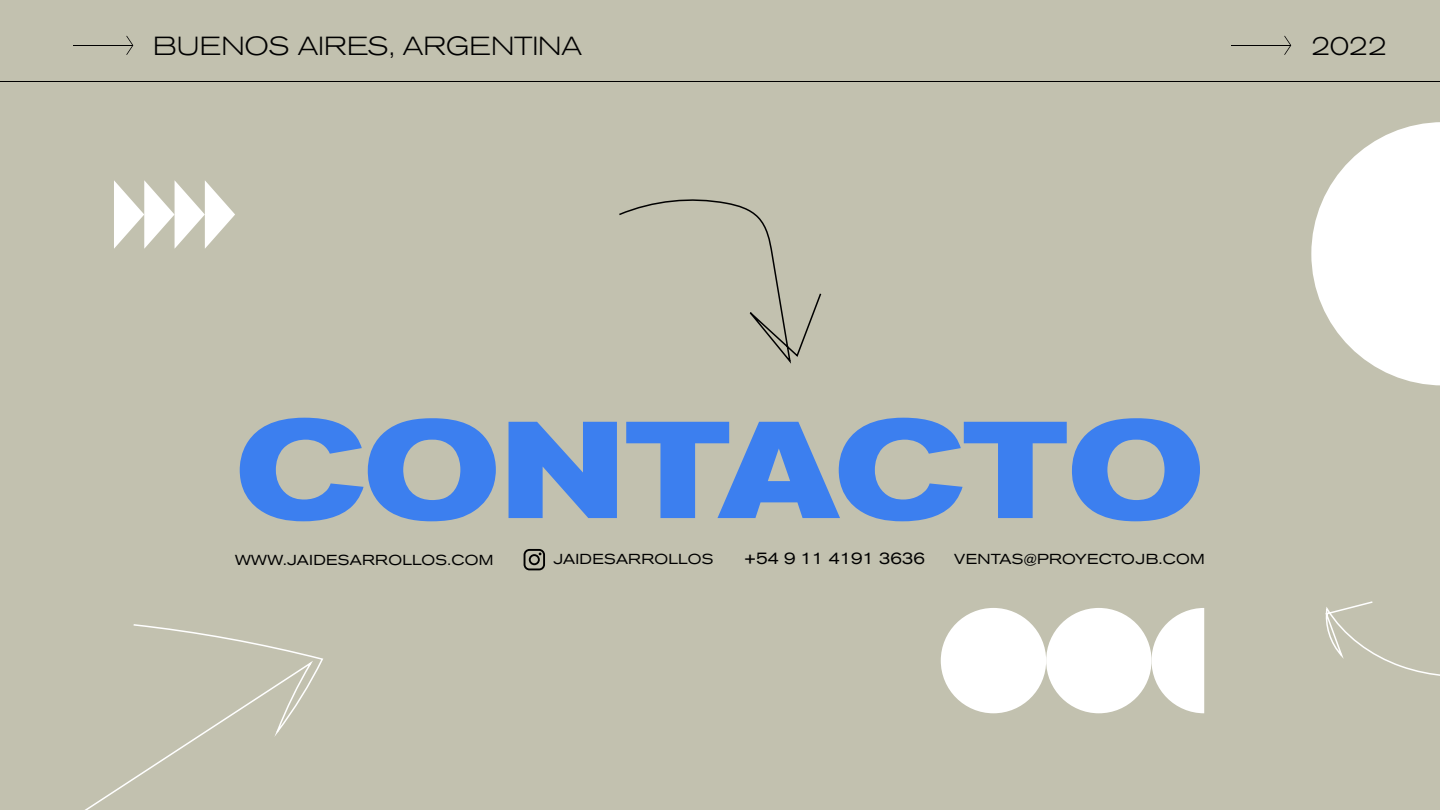
<style>
.page{position:relative;width:1440px;height:810px;background:#c2c1af}
.page>*{position:absolute;margin:0;border:0;box-sizing:border-box;transform-origin:0 0}
.t1{font:700 expanded 136.35px "Akzidenz Grotesk BQ";color:#3c7fef}
.t2{font:300 expanded 25.95px "Akzidenz Grotesk BQ";color:#000}
.t3{font:expanded 16.5px "Akzidenz Grotesk BQ";letter-spacing:-.02em;color:#000}
.t4{font:expanded 14.4px "Akzidenz Grotesk BQ";letter-spacing:.02em;color:#000}
</style>
<div class="page">
<svg style="left:1311px;top:122px;width:129px;height:263px"></svg>
<svg style="left:114px;top:180px;width:121px;height:69px"></svg>
<svg style="left:1152px;top:608px;width:52px;height:105px"></svg>
<div style="left:941px;top:608px;width:105px;height:105px;background:#fff;border-radius:50%"></div>
<div style="left:1046px;top:608px;width:106px;height:105px;background:#fff;border-radius:50%"></div>
<hr style="left:73px;top:45px;width:60px;height:1px;background:#000">
<svg style="left:126px;top:36px;width:7px;height:19px"></svg>
<hr style="left:1231px;top:45px;width:60px;height:1px;background:#000">
<svg style="left:1284px;top:36px;width:7px;height:19px"></svg>
<hr style="left:0;top:81px;width:1440px;height:1px;background:#000">
<svg style="left:619px;top:199px;width:203px;height:165px"></svg>
<svg style="left:1325px;top:601px;width:115px;height:75px"></svg>
<svg style="left:85px;top:624px;width:238px;height:186px"></svg>
<svg style="left:524px;top:549px;width:21px;height:21px"></svg>
<h2 class="t2" style="left:153px;top:31px;width:431px">BUENOS AIRES, ARGENTINA</h2>
<h2 class="t2" style="left:1311px;top:31px;width:77px">2022</h2>
<h1 class="t1" style="left:236px;top:392px;width:970px">CONTACTO</h1>
<p class="t4" style="left:553px;top:551px;width:162px">JAIDESARROLLOS</p>
<p class="t3" style="left:744px;top:549px;width:182px">+54 9 11 4191 3636</p>
<p class="t4" style="left:954px;top:551px;width:252px">VENTAS@PROYECTOJB.COM</p>
<p class="t4" style="left:235px;top:552px;width:260px">WWW.JAIDESARROLLOS.COM</p>
</div>
